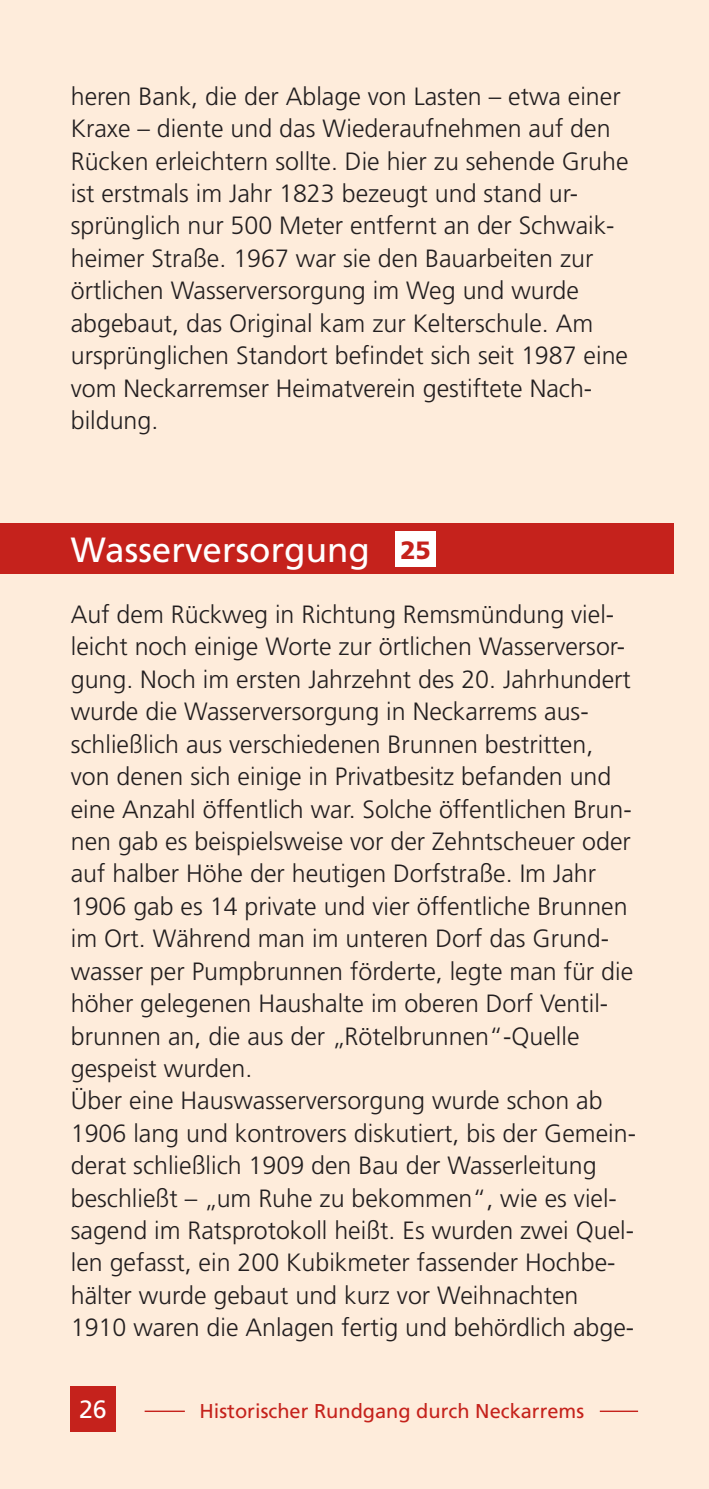
<style>
.page{position:relative;width:709px;height:1489px;background:#fff}
.page>*{position:absolute;margin:0;border:0;box-sizing:border-box;transform-origin:0 0}
.t1{font:35px "Frutiger";color:#fff}
.t2{font:300 25px/32.5px "Frutiger";color:#231f20}
.t3{font:25px "Frutiger";color:#fff}
.t4{font:900 25px "Frutiger";color:#c5221c}
.t5{font:20px "Frutiger";color:#c5221c}
</style>
<div class="page">
<div style="left:0;top:0;width:709px;height:1488px;background:#feecdb"></div>
<div style="left:70px;top:1385px;width:45px;height:46px;background:#c5221c"></div>
<hr style="left:145px;top:1410px;width:40px;height:1px;background:#c5221c">
<hr style="left:600px;top:1410px;width:38px;height:1px;background:#c5221c">
<div style="left:0;top:524px;width:673px;height:50px;background:#c5221c"></div>
<div style="left:395px;top:531px;width:40px;height:36px;background:#fff"></div>
<p class="t2" style="left:71px;top:81px;width:559px">heren Bank, die der Ablage von Lasten – etwa einer Kraxe – diente und das Wiederaufnehmen auf den Rücken erleichtern sollte. Die hier zu sehende Gruhe ist erstmals im Jahr 1823 bezeugt und stand ur&shy;sprünglich nur 500 Meter entfernt an der Schwaik&shy;heimer Straße. 1967 war sie den Bauarbeiten zur örtlichen Wasserversorgung im Weg und wurde abgebaut, das Original kam zur Kelterschule. Am ursprünglichen Standort befindet sich seit 1987 eine vom Neckarremser Heimatverein gestiftete Nach&shy;bildung.</p>
<h1 class="t1" style="left:71px;top:535px;width:300px">Wasserversorgung</h1>
<p class="t4" style="left:400px;top:539px;width:32px">25</p>
<p class="t2" style="left:71px;top:599px;width:566px">Auf dem Rückweg in Richtung Remsmündung viel&shy;leicht noch einige Worte zur örtlichen Wasserversor&shy;gung. Noch im ersten Jahrzehnt des 20. Jahrhundert wurde die Wasserversorgung in Neckarrems aus&shy;schließlich aus verschiedenen Brunnen bestritten, von denen sich einige in Privatbesitz befanden und eine Anzahl öffentlich war. Solche öffentlichen Brun&shy;nen gab es beispielsweise vor der Zehntscheuer oder auf halber Höhe der heutigen Dorfstraße. Im Jahr 1906 gab es 14 private und vier öffentliche Brunnen im Ort. Während man im unteren Dorf das Grund&shy;wasser per Pumpbrunnen förderte, legte man für die höher gelegenen Haushalte im oberen Dorf Ventil&shy;brunnen an, die aus der „Rötelbrunnen“-Quelle gespeist wurden.<br>Über eine Hauswasserversorgung wurde schon ab 1906 lang und kontrovers diskutiert, bis der Gemein&shy;derat schließlich 1909 den Bau der Wasserleitung beschließt – „um Ruhe zu bekommen“, wie es viel&shy;sagend im Ratsprotokoll heißt. Es wurden zwei Quel&shy;len gefasst, ein 200 Kubikmeter fassender Hochbe&shy;hälter wurde gebaut und kurz vor Weihnachten 1910 waren die Anlagen fertig und behördlich abge-</p>
<p class="t3" style="left:79px;top:1398px;width:29px">26</p>
<p class="t5" style="left:199px;top:1401px;width:386px">Historischer Rundgang durch Neckarrems</p>
</div>
